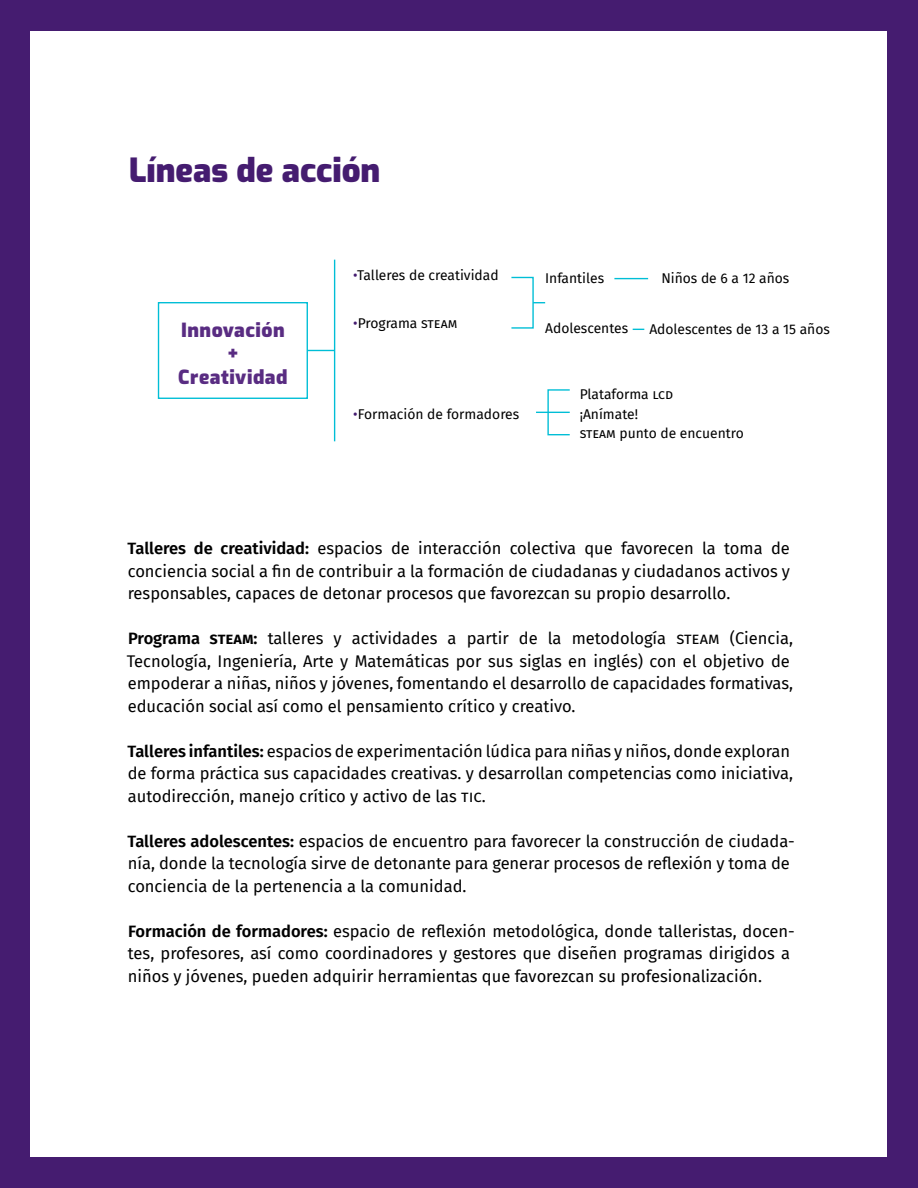
<style>
.page{position:relative;width:918px;height:1188px;background:#fff}
.page>*{position:absolute;margin:0;border:0;box-sizing:border-box;transform-origin:0 0}
.t1{font:900 33px "Exo";color:#451c70}
.t2{font:900 19.35px/23.5px "Exo";letter-spacing:.025em;color:#592c82;text-align:center}
.t3{font:16.5px/22.5px "Fira Sans";color:#000}
.t4{font:13.8px/19.4px "Fira Sans";color:#000}
.s1{color:#451c70}
.s2{font-weight:600}
</style>
<div class="page">
<div style="left:0;top:0;width:30px;height:1188px;background:#451c70"></div>
<div style="left:887px;top:0;width:31px;height:1188px;background:#451c70"></div>
<div style="left:0;top:0;width:918px;height:31px;background:#451c70"></div>
<div style="left:0;top:1157px;width:918px;height:31px;background:#451c70"></div>
<div style="left:158px;top:302px;width:150px;height:97px;border:1px solid #00bed6"></div>
<hr style="left:334px;top:260px;width:1px;height:181px;background:#00bed6">
<svg style="left:308px;top:350px;width:26px;height:1px"></svg>
<hr style="left:614px;top:278px;width:34px;height:1px;background:#00bed6">
<hr style="left:536px;top:412px;width:34px;height:1px;background:#00bed6">
<div style="left:547px;top:389px;width:23px;height:46px;border:1px solid #00bed6"></div>
<h1 class="t1" style="left:129px;top:144px;width:253px">Líneas de acción</h1>
<p class="t2" style="left:178px;top:317px;width:111px">Innovación +<br>Creatividad</p>
<p class="t4" style="left:353px;top:265px;width:147px"><span class="s1">•</span>Talleres de creatividad</p>
<p class="t4" style="left:545px;top:268px;width:61px">Infantiles</p>
<p class="t4" style="left:661px;top:268px;width:129px">Niños de 6 a 12 años</p>
<p class="t4" style="left:353px;top:313px;width:106px"><span class="s1">•</span>Programa STEAM</p>
<p class="t4" style="left:353px;top:404px;width:167px"><span class="s1">•</span>Formación de formadores</p>
<p class="t4" style="left:545px;top:318px;width:84px">Adolescentes</p>
<p class="t4" style="left:649px;top:319px;width:182px">Adolescentes de 13 a 15 años</p>
<p class="t4" style="left:580px;top:385px;width:95px">Plataforma LCD ¡Anímate!<br>steam</p>
<p class="t4" style="left:620px;top:423px;width:126px">punto de encuentro</p>
<p class="t3" style="left:127px;top:537px;width:664px;text-align:justify"><span class="s2">Talleres de creatividad:</span> espacios de interacción colectiva que favorecen la toma de conciencia social a fin de contribuir a la formación de ciudadanas y ciudadanos activos y responsables, capaces de detonar procesos que favorezcan su propio desarrollo.</p>
<p class="t3" style="left:127px;top:627px;width:668px"><span class="s2">Programa STEAM:</span> talleres y actividades a partir de la metodología STEAM (Ciencia, Tecnología, Ingeniería, Arte y Matemáticas por sus siglas en inglés) con el objetivo de empoderar a niñas, niños y jóvenes, fomentando el desarrollo de capacidades formativas, educación social así como el pensamiento crítico y creativo.</p>
<p class="t3" style="left:127px;top:739px;width:667px"><span class="s2">Talleres infantiles:</span> espacios de experimentación lúdica para niñas y niños, donde exploran de forma práctica sus capacidades creativas. y desarrollan competencias como iniciativa, autodirección, manejo crítico y activo de las TIC.</p>
<p class="t3" style="left:127px;top:829px;width:669px"><span class="s2">Talleres adolescentes:</span> espacios de encuentro para favorecer la construcción de ciudada&shy;nía, donde la tecnología sirve de detonante para generar procesos de reflexión y toma de conciencia de la pertenencia a la comunidad.</p>
<p class="t3" style="left:128px;top:919px;width:669px"><span class="s2">Formación de formadores:</span> espacio de reflexión metodológica, donde talleristas, docen&shy;tes, profesores, así como coordinadores y gestores que diseñen programas dirigidos a niños y jóvenes, pueden adquirir herramientas que favorezcan su profesionalización.</p>
</div>
